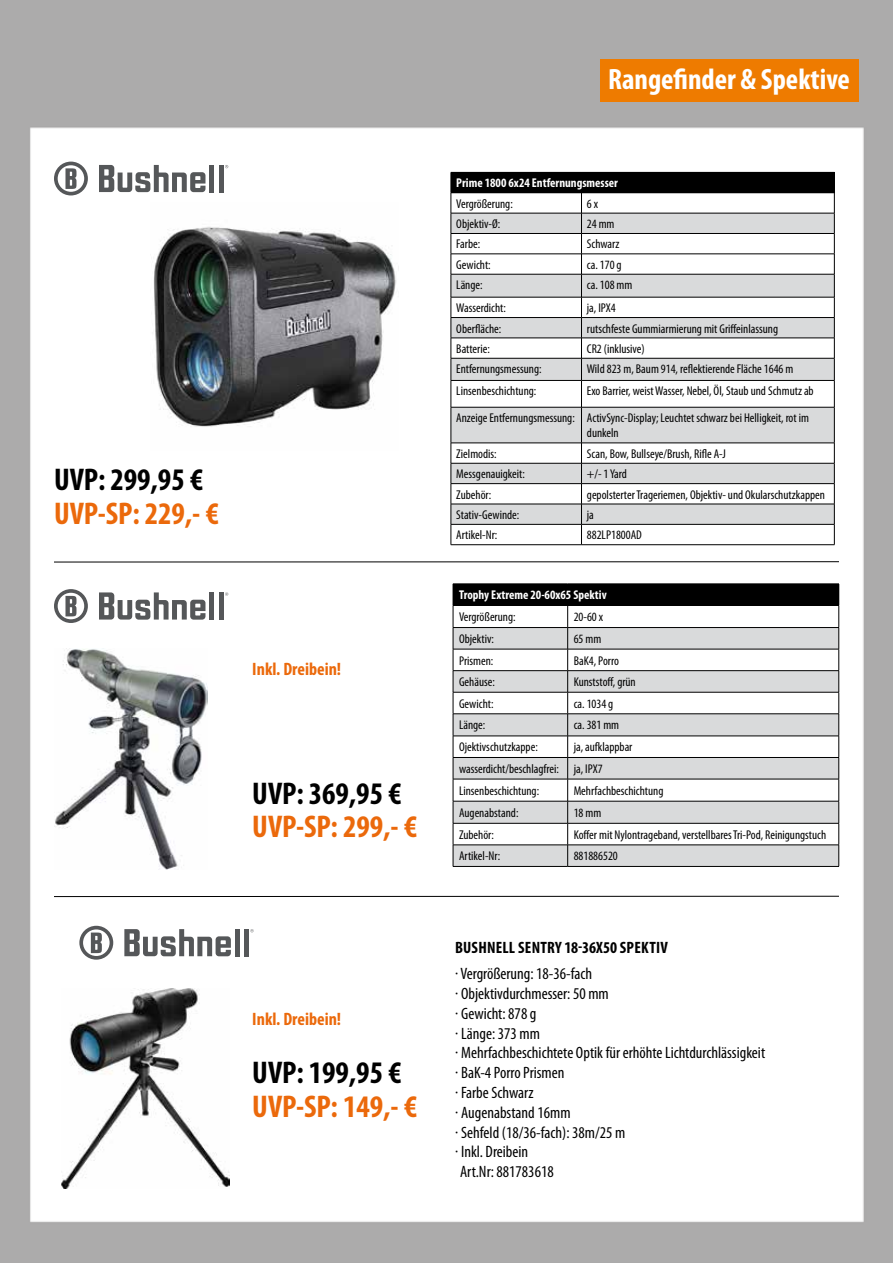
<style>
.page{position:relative;width:893px;height:1263px;background:#fff}
.page>*{position:absolute;margin:0;border:0;box-sizing:border-box;transform-origin:0 0}
.t1{font:700 condensed 31.5px "Myriad Pro";color:#eb690b}
.t2{font:700 condensed 31.5px "Myriad Pro";color:#000}
.t3{font:700 condensed 29.55px "Myriad Pro";color:#fff}
.t4{font:700 condensed 18px "Myriad Pro";color:#eb690b}
.t5{font:condensed 16.5px "Myriad Pro";color:#000}
.t6{font:700 condensed 16.5px "Myriad Pro";letter-spacing:.015em;color:#000}
.t7{font:condensed 12.75px/21.6px "Myriad Pro";color:#000}
.t8{font:700 condensed 12.75px "Myriad Pro";color:#fff}
</style>
<div class="page">
<img style="left:0;top:0;width:893px;height:1263px">
<div style="left:600px;top:60px;width:259px;height:42px;background:#ee7b00"></div>
<img style="left:150px;top:203px;width:248px;height:248px">
<div style="left:452px;top:408px;width:382px;height:35px;background:#d9dadb"></div>
<hr style="left:451px;top:172px;width:130px;height:1px;background:#000">
<hr style="left:581px;top:172px;width:253px;height:1px;background:#000">
<svg style="left:451px;top:173px;width:384px;height:234px"></svg>
<hr style="left:451px;top:407px;width:130px;height:1px;background:#000">
<hr style="left:451px;top:407px;width:1px;height:36px;background:#000">
<hr style="left:581px;top:407px;width:253px;height:1px;background:#000">
<hr style="left:581px;top:407px;width:1px;height:36px;background:#000">
<hr style="left:834px;top:407px;width:1px;height:36px;background:#000">
<svg style="left:451px;top:443px;width:384px;height:102px"></svg>
<hr style="left:451px;top:544px;width:130px;height:1px;background:#000">
<hr style="left:581px;top:544px;width:253px;height:1px;background:#000">
<div style="left:209px;top:165px;width:5px;height:27px;background:#555759"></div>
<div style="left:219px;top:165px;width:5px;height:27px;background:#555759"></div>
<svg style="left:99px;top:165px;width:106px;height:27px"></svg>
<svg style="left:54px;top:162px;width:34px;height:33px"></svg>
<hr style="left:54px;top:561px;width:785px;height:1px;background:#000">
<img style="left:54px;top:648px;width:153px;height:222px">
<svg style="left:453px;top:584px;width:386px;height:282px"></svg>
<hr style="left:453px;top:866px;width:115px;height:1px;background:#000">
<hr style="left:568px;top:866px;width:271px;height:1px;background:#000">
<div style="left:209px;top:592px;width:5px;height:27px;background:#555759"></div>
<div style="left:219px;top:592px;width:5px;height:27px;background:#555759"></div>
<svg style="left:225px;top:592px;width:3px;height:4px"></svg>
<svg style="left:99px;top:592px;width:106px;height:28px"></svg>
<svg style="left:54px;top:589px;width:34px;height:34px"></svg>
<div style="left:235px;top:929px;width:5px;height:27px;background:#555759"></div>
<div style="left:244px;top:929px;width:5px;height:27px;background:#555759"></div>
<svg style="left:250px;top:929px;width:4px;height:3px"></svg>
<svg style="left:124px;top:929px;width:107px;height:27px"></svg>
<svg style="left:79px;top:926px;width:34px;height:34px"></svg>
<img style="left:62px;top:989px;width:168px;height:200px">
<hr style="left:54px;top:896px;width:785px;height:1px;background:#000">
<h1 class="t2" style="left:54px;top:460px;width:151px">UVP: 299,95 €</h1>
<h1 class="t1" style="left:54px;top:494px;width:166px">UVP-SP: 229,- €</h1>
<h3 class="t4" style="left:252px;top:657px;width:90px">Inkl. Dreibein!</h3>
<h1 class="t2" style="left:252px;top:773px;width:151px">UVP: 369,95 €</h1>
<h1 class="t1" style="left:252px;top:807px;width:166px">UVP-SP: 299,- €</h1>
<h3 class="t4" style="left:252px;top:1007px;width:90px">Inkl. Dreibein!</h3>
<h1 class="t2" style="left:252px;top:1053px;width:151px">UVP: 199,95 €</h1>
<h1 class="t1" style="left:252px;top:1087px;width:166px">UVP-SP: 149,- €</h1>
<h2 class="t3" style="left:608px;top:61px;width:243px">Rangefinder &amp; Spektive</h2>
<p class="t8" style="left:456px;top:175px;width:163px">Prime 1800 6x24 Entfernungsmesser</p>
<p class="t7" style="left:456px;top:193px;width:58px">Vergrößerung:</p>
<p class="t7" style="left:587px;top:193px;width:13px">6 x</p>
<p class="t7" style="left:456px;top:213px;width:46px">Objektiv-Ø:</p>
<p class="t7" style="left:587px;top:213px;width:29px">24 mm</p>
<p class="t7" style="left:456px;top:233px;width:25px">Farbe:</p>
<p class="t7" style="left:587px;top:233px;width:34px">Schwarz</p>
<p class="t7" style="left:456px;top:254px;width:36px">Gewicht:</p>
<p class="t7" style="left:587px;top:254px;width:36px">ca. 170 g</p>
<p class="t7" style="left:456px;top:274px;width:28px">Länge:</p>
<p class="t7" style="left:587px;top:274px;width:47px">ca. 108 mm</p>
<p class="t7" style="left:456px;top:297px;width:51px">Wasserdicht:</p>
<p class="t7" style="left:587px;top:297px;width:30px">ja, IPX4</p>
<p class="t7" style="left:456px;top:317px;width:47px">Oberfläche:</p>
<p class="t7" style="left:587px;top:317px;width:193px">rutschfeste Gummiarmierung mit Griffeinlassung</p>
<p class="t7" style="left:456px;top:338px;width:35px">Batterie:</p>
<p class="t7" style="left:587px;top:338px;width:59px">CR2 (inklusive)</p>
<p class="t7" style="left:456px;top:358px;width:87px">Entfernungsmessung:</p>
<p class="t7" style="left:587px;top:358px;width:208px">Wild 823 m, Baum 914, reflektierende Fläche 1646 m</p>
<p class="t7" style="left:456px;top:380px;width:82px">Linsenbeschichtung:</p>
<p class="t7" style="left:456px;top:378px;width:359px;line-height:26.8px;text-indent:131px">Exo Barrier, weist Wasser, Nebel, Öl, Staub und Schmutz ab<br>Anzeige Entfernungsmessung: ActivSync-Display; Leuchtet schwarz bei Helligkeit, rot im</p>
<p class="t7" style="left:587px;top:422px;width:33px">dunkeln</p>
<p class="t7" style="left:456px;top:443px;width:42px">Zielmodis:</p>
<p class="t7" style="left:587px;top:443px;width:141px">Scan, Bow, Bullseye/Brush, Rifle A-J</p>
<p class="t7" style="left:456px;top:463px;width:70px">Messgenauigkeit:</p>
<p class="t7" style="left:587px;top:463px;width:42px">+/- 1 Yard</p>
<p class="t7" style="left:456px;top:483px;width:36px">Zubehör:</p>
<p class="t7" style="left:587px;top:483px;width:240px">gepolsterter Trageriemen, Objektiv- und Okularschutzkappen</p>
<p class="t7" style="left:456px;top:504px;width:65px">Stativ-Gewinde:</p>
<p class="t7" style="left:587px;top:504px;width:9px">ja</p>
<p class="t7" style="left:456px;top:524px;width:43px">Artikel-Nr:</p>
<p class="t7" style="left:587px;top:524px;width:57px">882LP1800AD</p>
<p class="t8" style="left:459px;top:587px;width:149px">Trophy Extreme 20-60x65 Spektiv</p>
<p class="t7" style="left:459px;top:606px;width:58px">Vergrößerung:</p>
<p class="t7" style="left:574px;top:606px;width:31px">20-60 x</p>
<p class="t7" style="left:459px;top:628px;width:36px">Objektiv:</p>
<p class="t7" style="left:574px;top:628px;width:29px">65 mm</p>
<p class="t7" style="left:459px;top:649px;width:36px">Prismen:</p>
<p class="t7" style="left:574px;top:649px;width:47px">BaK4, Porro</p>
<p class="t7" style="left:459px;top:671px;width:37px">Gehäuse:</p>
<p class="t7" style="left:574px;top:671px;width:64px">Kunststoff, grün</p>
<p class="t7" style="left:459px;top:693px;width:36px">Gewicht:</p>
<p class="t7" style="left:574px;top:693px;width:41px">ca. 1034 g</p>
<p class="t7" style="left:459px;top:714px;width:28px">Länge:</p>
<p class="t7" style="left:574px;top:714px;width:47px">ca. 381 mm</p>
<p class="t7" style="left:459px;top:736px;width:80px">Ojektivschutzkappe:</p>
<p class="t7" style="left:459px;top:736px;width:175px;text-indent:115px">ja, aufklappbar wasserdicht/beschlagfrei: ja, IPX7<br>Linsenbeschichtung:</p>
<p class="t7" style="left:574px;top:779px;width:91px">Mehrfachbeschichtung</p>
<p class="t7" style="left:459px;top:801px;width:61px">Augenabstand:</p>
<p class="t7" style="left:574px;top:801px;width:29px">18 mm</p>
<p class="t7" style="left:459px;top:824px;width:36px">Zubehör:</p>
<p class="t7" style="left:574px;top:824px;width:254px">Koffer mit Nylontrageband, verstellbares Tri-Pod, Reinigungstuch</p>
<p class="t7" style="left:459px;top:845px;width:43px">Artikel-Nr:</p>
<p class="t7" style="left:574px;top:845px;width:46px">881886520</p>
<p class="t6" style="left:455px;top:937px;width:214px">BUSHNELL SENTRY 18-36X50 SPEKTIV</p>
<p class="t5" style="left:455px;top:964px;width:139px">· Vergrößerung: 18-36-fach</p>
<p class="t5" style="left:455px;top:983px;width:155px">· Objektivdurchmesser: 50 mm</p>
<p class="t5" style="left:455px;top:1003px;width:83px">· Gewicht: 878 g</p>
<p class="t5" style="left:455px;top:1023px;width:86px">· Länge: 373 mm</p>
<p class="t5" style="left:455px;top:1043px;width:312px">· Mehrfachbeschichtete Optik für erhöhte Lichtdurchlässigkeit</p>
<p class="t5" style="left:455px;top:1063px;width:111px">· BaK-4 Porro Prismen</p>
<p class="t5" style="left:455px;top:1082px;width:80px">· Farbe Schwarz</p>
<p class="t5" style="left:455px;top:1102px;width:117px">· Augenabstand 16mm</p>
<p class="t5" style="left:455px;top:1122px;width:172px">· Sehfeld (18/36-fach): 38m/25 m</p>
<p class="t5" style="left:455px;top:1142px;width:75px">· Inkl. Dreibein</p>
<p class="t5" style="left:460px;top:1162px;width:95px">Art.Nr: 881783618</p>
</div>
